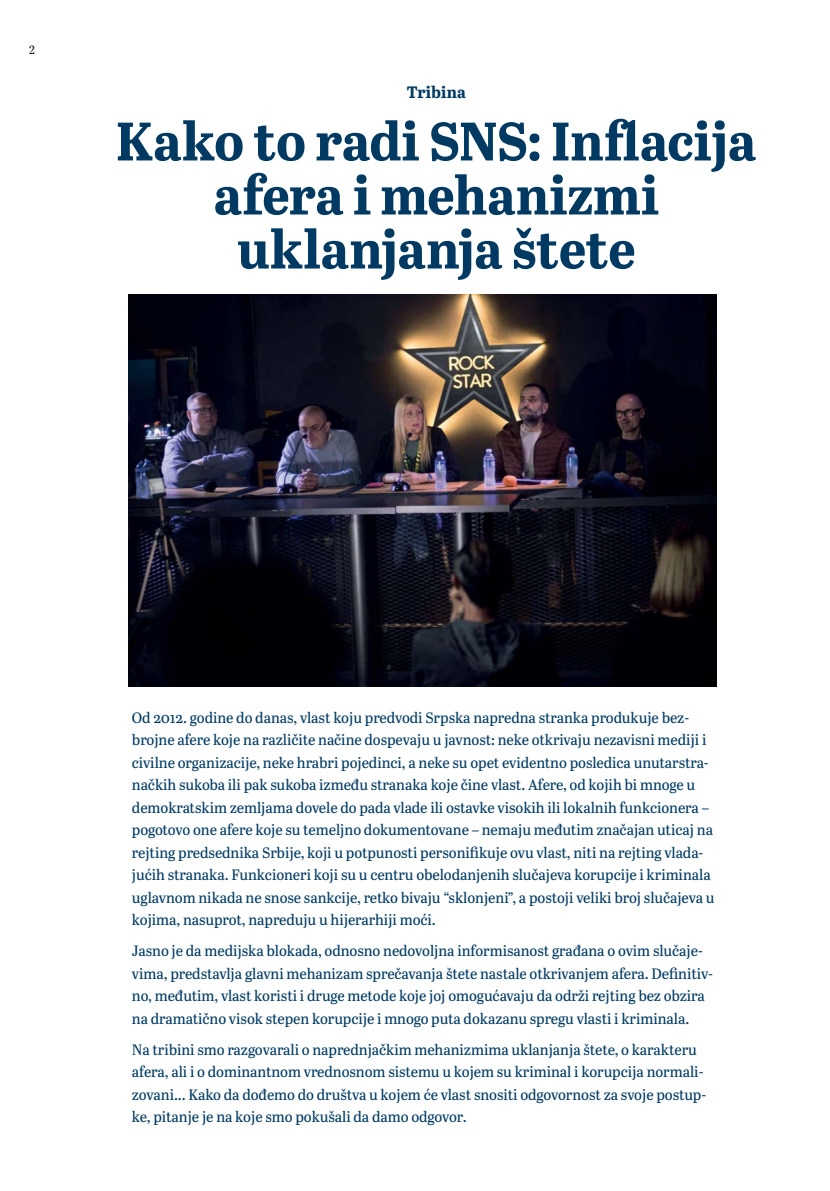
<style>
.page{position:relative;width:830px;height:1191px;background:#fff}
.page>*{position:absolute;margin:0;border:0;box-sizing:border-box;transform-origin:0 0}
.t1{font:700 54px/54px "Abril Titling";letter-spacing:-.005em;color:#003a62;text-align:center}
.t2{font:700 16.5px "Abril Titling";letter-spacing:.005em;color:#003a62}
.t3{font:15px/22.5px "Abril Titling";letter-spacing:-.005em;color:#003a62}
.t4{font:12px "Abril Titling";color:#231f20}
</style>
<div class="page">
<img style="left:129px;top:294px;width:587px;height:392px">
<p class="t4" style="left:28px;top:45px;width:8px">2</p>
<p class="t2" style="left:406px;top:86px;width:61px">Tribina</p>
<h1 class="t1" style="left:116px;top:119px;width:641px">Kako to radi SNS: Inflacĳa afera i mehanizmi uklanjanja štete</h1>
<p class="t3" style="left:132px;top:707px;width:584px">Od 2012. godine do danas, vlast koju predvodi Srpska napredna stranka produkuje bez&shy;brojne afere koje na različite načine dospevaju u javnost: neke otkrivaju nezavisni medĳi i civilne organizacĳe, neke hrabri pojedinci, a neke su opet evidentno posledica unutarstra&shy;načkih sukoba ili pak sukoba između stranaka koje čine vlast. Afere, od kojih bi mnoge u demokratskim zemljama dovele do pada vlade ili ostavke visokih ili lokalnih funkcionera – pogotovo one afere koje su temeljno dokumentovane – nemaju međutim značajan uticaj na rejting predsednika Srbĳe, koji u potpunosti personifikuje ovu vlast, niti na rejting vlada&shy;jućih stranaka. Funkcioneri koji su u centru obelodanjenih slučajeva korupcĳe i kriminala uglavnom nikada ne snose sankcĳe, retko bivaju “sklonjeni”, a postoji veliki broj slučajeva u kojima, nasuprot, napreduju u hĳerarhĳi moći.</p>
<p class="t3" style="left:132px;top:941px;width:582px">Jasno je da medĳska blokada, odnosno nedovoljna informisanost građana o ovim slučaje&shy;vima, predstavlja glavni mehanizam sprečavanja štete nastale otkrivanjem afera. Definitiv&shy;no, međutim, vlast koristi i druge metode koje joj omogućavaju da održi rejting bez obzira na dramatično visok stepen korupcĳe i mnogo puta dokazanu spregu vlasti i kriminala.</p>
<p class="t3" style="left:132px;top:1039px;width:575px">Na tribini smo razgovarali o naprednjačkim mehanizmima uklanjanja štete, o karakteru afera, ali i o dominantnom vrednosnom sistemu u kojem su kriminal i korupcĳa normali&shy;zovani... Kako da dođemo do društva u kojem će vlast snositi odgovornost za svoje postup&shy;ke, pitanje je na koje smo pokušali da damo odgovor.</p>
</div>
